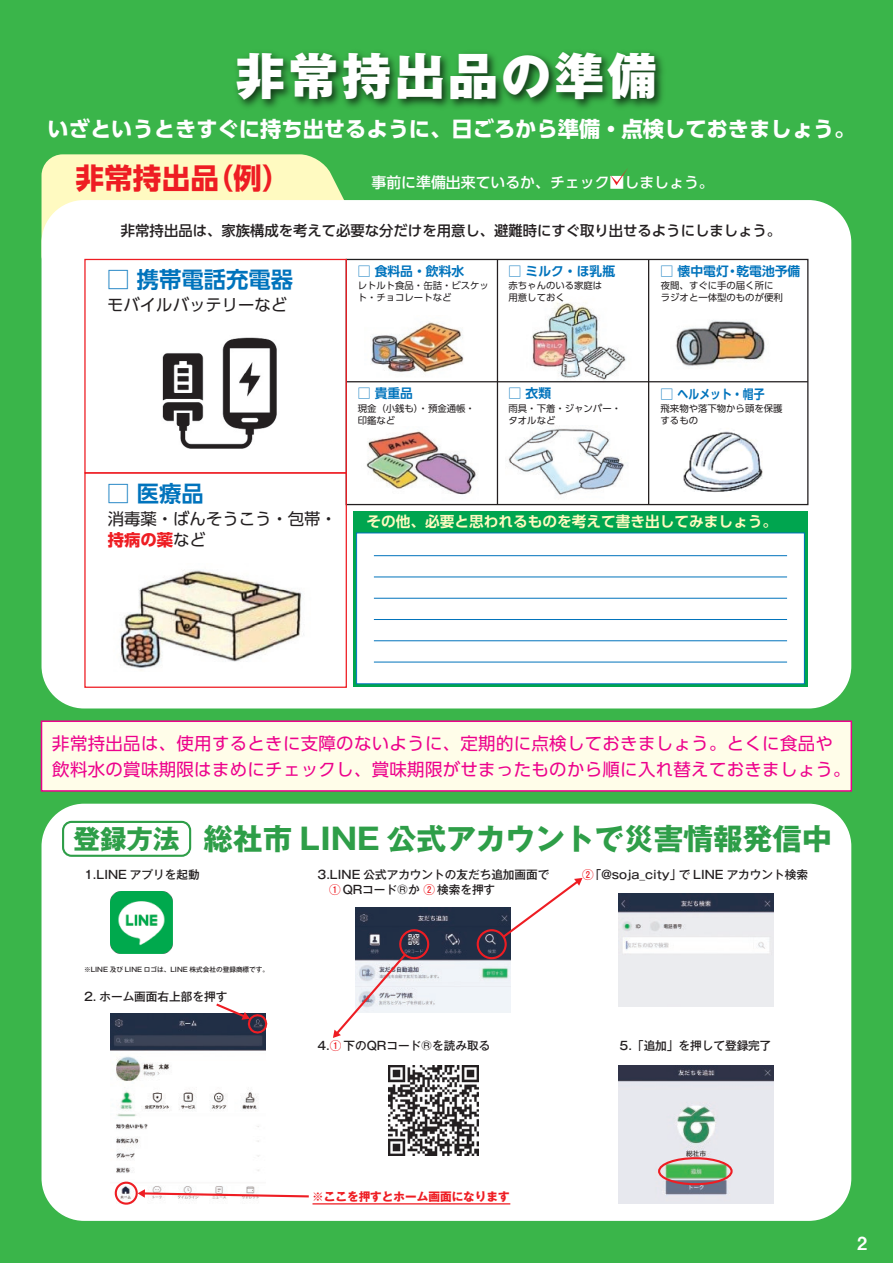
<style>
.page{position:relative;width:893px;height:1263px;background:#3ab54a}
.page>*{position:absolute;margin:0;border:0;box-sizing:border-box;transform-origin:0 0}
.t1{font:800 49.95px "Gothic MB101 Pr 6";letter-spacing:.065em;color:#fff}
.t2{font:700 29.7px "Gothic MB101 Pr 6";color:#2e9e48}
.t3{font:700 28.65px "UD Shin Go Pr 6";color:#ee1d23}
.t4{font:700 26.4px "Gothic MB101 Pr 6";color:#2e9e48}
.t5{font:700 22.35px "UD Shin Go Pr 6 De";color:#0073bc}
.t6{font:700 21.3px "UD Shin Go Pr 6";color:#fff}
.t7{font:18px "Midashi Go Pr 6 MB31";color:#fff}
.t8{font:17.4px/26.5px "UD Shin Go Pr 6";letter-spacing:.02em;color:#ed028c}
.t9{font:16.35px/20.9px "UD Shin Go Pr 6";color:#231f20}
.t10{font:500 14.85px "UD Shin Go Pr 6";color:#fff}
.t11{font:700 14.7px "UD Shin Go Pr 6 De";color:#fffac1}
.t12{font:500 14.4px "UD Shin Go Pr 6";color:#231f20}
.t13{font:700 12.75px "UD Shin Go Pr 6 De";color:#0073bc}
.t14{font:500 11.55px/14.9px "Gothic MB101 Pr 6";color:#231f20}
.t15{font:700 11.55px "Gothic MB101 Pr 6";color:#ee1d23}
.t16{font:9.45px/12px "UD Shin Go Pr 6";color:#231f20}
.t17{font:500 6.6px "Gothic MB101 Pr 6";color:#231f20}
.s1{font-weight:700;color:#ee1d23}
.s2{color:#ee1d23}
</style>
<div class="page">
<svg style="left:42px;top:154px;width:302px;height:82px;background:#f3f6ba"></svg>
<div style="left:42px;top:200px;width:809px;height:508px;background:#fff;border-radius:43px"></div>
<div style="left:42px;top:804px;width:809px;height:417px;background:#fff;border-radius:43px"></div>
<img style="left:520px;top:302px;width:115px;height:81px">
<img style="left:370px;top:321px;width:94px;height:52px">
<img style="left:120px;top:570px;width:184px;height:101px">
<img style="left:366px;top:431px;width:112px;height:64px">
<img style="left:675px;top:320px;width:90px;height:47px">
<img style="left:683px;top:430px;width:80px;height:62px">
<img style="left:162px;top:337px;width:115px;height:112px">
<div style="left:353px;top:511px;width:455px;height:176px;background:#00a54f"></div>
<svg style="left:610px;top:168px;width:18px;height:17px"></svg>
<hr style="left:497px;top:259px;width:1px;height:246px;background:#231f20">
<hr style="left:648px;top:259px;width:1px;height:246px;background:#231f20">
<hr style="left:346px;top:381px;width:462px;height:1px;background:#231f20">
<div style="left:357px;top:533px;width:447px;height:151px;background:#fff"></div>
<div style="left:356px;top:532px;width:449px;height:152px;border:1px solid #0073bc"></div>
<hr style="left:374px;top:555px;width:413px;height:1px;background:#0073bc">
<hr style="left:374px;top:576px;width:413px;height:1px;background:#0073bc">
<hr style="left:374px;top:598px;width:413px;height:1px;background:#0073bc">
<hr style="left:374px;top:619px;width:413px;height:1px;background:#0073bc">
<hr style="left:374px;top:640px;width:413px;height:1px;background:#0073bc">
<hr style="left:374px;top:661px;width:413px;height:1px;background:#0073bc">
<div style="left:42px;top:721px;width:809px;height:70px;background:#fffde9"></div>
<div style="left:41px;top:720px;width:811px;height:72px;border:2px solid #ed028c"></div>
<div style="left:346px;top:259px;width:462px;height:246px;border:1px solid #231f20"></div>
<div style="left:84px;top:259px;width:263px;height:214px;border:1px solid #ee1d23"></div>
<div style="left:84px;top:472px;width:263px;height:216px;border:1px solid #ee1d23"></div>
<img style="left:236px;top:52px;width:427px;height:56px">
<img style="left:508px;top:428px;width:118px;height:67px">
<img style="left:111px;top:892px;width:62px;height:62px">
<img style="left:111px;top:1013px;width:155px;height:160px">
<img style="left:356px;top:907px;width:155px;height:106px">
<img style="left:618px;top:893px;width:155px;height:113px">
<img style="left:618px;top:1065px;width:155px;height:139px">
<div style="left:62px;top:821px;width:129px;height:36px;border:2px solid #2e9e48;border-radius:8px"></div>
<img style="left:388px;top:1065px;width:91px;height:91px">
<div style="left:477px;top:929px;width:30px;height:30px;border:2px solid #ee1d23;border-radius:50%"></div>
<div style="left:658px;top:1157px;width:75px;height:28px;border:2px solid #ee1d23;border-radius:50%"></div>
<svg style="left:214px;top:1003px;width:53px;height:32px"></svg>
<svg style="left:333px;top:926px;width:97px;height:112px"></svg>
<svg style="left:500px;top:878px;width:82px;height:62px"></svg>
<svg style="left:114px;top:1181px;width:195px;height:24px"></svg>
<hr style="left:312px;top:1203px;width:198px;height:1px;background:#ee1d23">
<h1 class="t1" style="left:235px;top:34px;width:424px">非常持出品の準備</h1>
<h3 class="t6" style="left:48px;top:111px;width:809px">いざというときすぐに持ち出せるように、日ごろから準備・点検しておきましょう。</h3>
<h3 class="t3" style="left:76px;top:154px;width:217px">非常持出品（例）</h3>
<h3 class="t10" style="left:371px;top:170px;width:344px">事前に準備出来ているか、チェック■しましょう。</h3>
<h3 class="t12" style="left:121px;top:218px;width:662px">非常持出品は、家族構成を考えて必要な分だけを用意し、避難時にすぐ取り出せるようにしましょう。</h3>
<h3 class="t5" style="left:107px;top:261px;width:188px">□ 携帯電話充電器</h3>
<h3 class="t9" style="left:107px;top:293px;width:182px">モバイルバッテリーなど</h3>
<h3 class="t13" style="left:358px;top:260px;width:108px">□ 食料品・飲料水</h3>
<p class="t16" style="left:358px;top:279px;width:133px">レトルト食品・缶詰・ビスケット・チョコレートなど</p>
<h3 class="t13" style="left:508px;top:260px;width:108px">□ ミルク・ほ乳瓶</h3>
<h3 class="t13" style="left:661px;top:260px;width:141px">□ 懐中電灯・乾電池予備</h3>
<p class="t16" style="left:508px;top:279px;width:95px">赤ちゃんのいる家庭は用意しておく</p>
<p class="t16" style="left:661px;top:279px;width:123px">夜間、すぐに手の届く所にラジオと一体型のものが便利</p>
<h3 class="t5" style="left:107px;top:475px;width:98px">□ 医療品</h3>
<h3 class="t9" style="left:108px;top:508px;width:231px">消毒薬・ばんそうこう・包帯・<span class="s1">持病の薬</span>など</h3>
<h3 class="t13" style="left:358px;top:383px;width:57px">□ 貴重品</h3>
<p class="t16" style="left:358px;top:402px;width:119px">現金（小銭も）・預金通帳・印鑑など</p>
<h3 class="t13" style="left:508px;top:383px;width:44px">□ 衣類</h3>
<p class="t16" style="left:508px;top:402px;width:114px">雨具・下着・ジャンパー・タオルなど</p>
<h3 class="t13" style="left:661px;top:384px;width:106px">□ ヘルメット・帽子</h3>
<p class="t16" style="left:661px;top:402px;width:123px">飛来物や落下物から頭を保護するもの</p>
<h3 class="t11" style="left:367px;top:510px;width:412px">その他、必要と思われるものを考えて書き出してみましょう。</h3>
<h3 class="t8" style="left:52px;top:729px;width:800px">非常持出品は、使用するときに支障のないように、定期的に点検しておきましょう。とくに食品や飲料水の賞味期限はまめにチェックし、賞味期限がせまったものから順に入れ替えておきましょう。</h3>
<h2 class="t2" style="left:204px;top:814px;width:629px">総社市 LINE 公式アカウントで災害情報発信中</h2>
<h3 class="t4" style="left:74px;top:817px;width:107px">登録方法</h3>
<p class="t14" style="left:84px;top:867px;width:117px">1.LINE アプリを起動</p>
<p class="t14" style="left:582px;top:867px;width:227px"><span class="s2">②</span>「@soja_city」で LINE アカウント検索</p>
<p class="t14" style="left:329px;top:867px;width:222px;text-indent:-12px">3.LINE 公式アカウントの友だち追加画面で<br><span class="s2">①</span> QRコード®か <span class="s2">②</span> 検索を押す</p>
<p class="t17" style="left:84px;top:964px;width:187px">※LINE 及び LINE ロゴは、LINE 株式会社の登録商標です。</p>
<p class="t14" style="left:84px;top:988px;width:145px">2. ホーム画面右上部を押す</p>
<p class="t14" style="left:317px;top:1038px;width:174px">4.<span class="s2">①</span> 下のQRコード®を読み取る</p>
<p class="t14" style="left:620px;top:1038px;width:153px">5.「追加」を押して登録完了</p>
<p class="t15" style="left:312px;top:1187px;width:199px">※ここを押すとホーム画面になります</p>
<h3 class="t7" style="left:857px;top:1229px;width:12px">2</h3>
</div>
